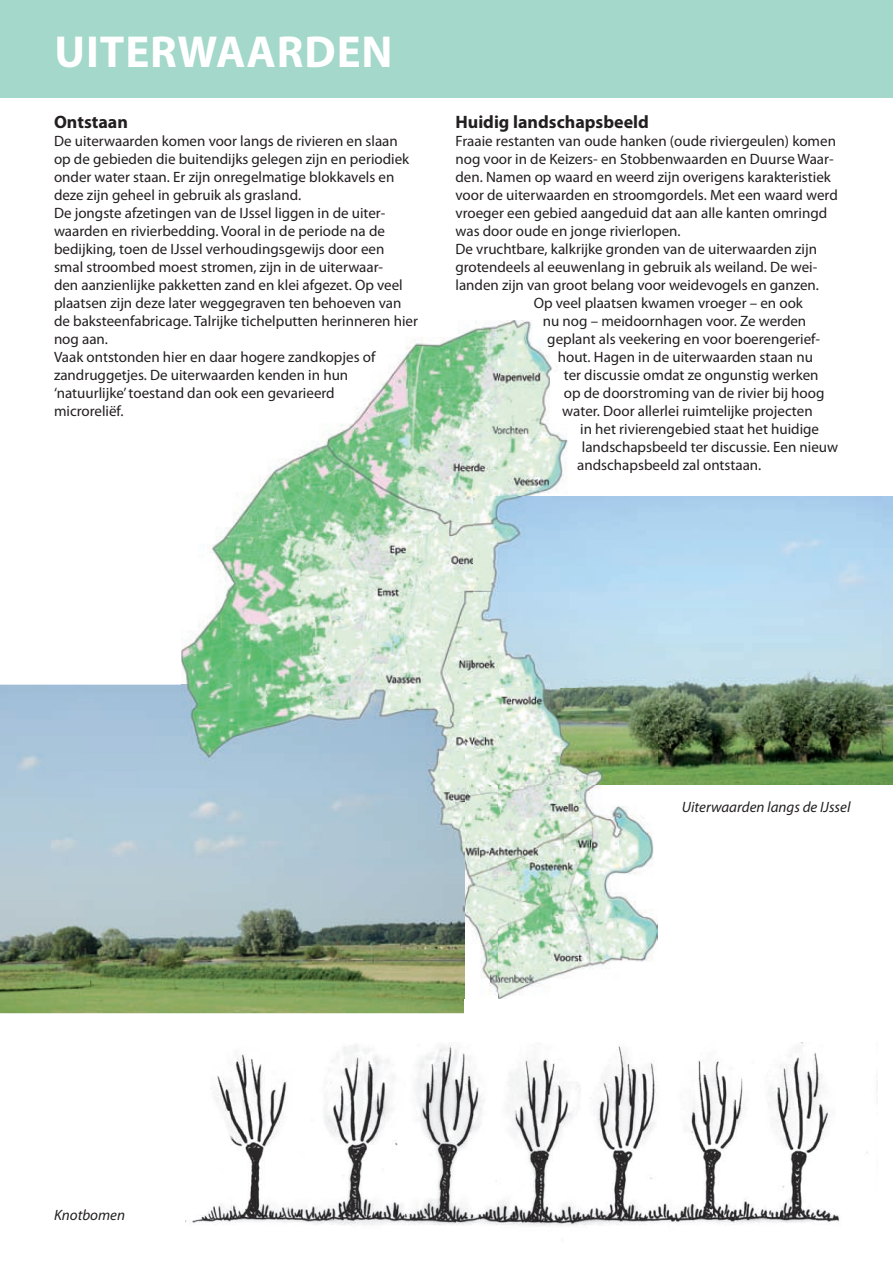
<style>
.page{position:relative;width:893px;height:1263px;background:#fff}
.page>*{position:absolute;margin:0;border:0;box-sizing:border-box;transform-origin:0 0}
.t1{font:700 45px "Myriad Pro";letter-spacing:.02em;color:#fff}
.t2{font:700 18px "Myriad Pro";color:#231f20}
.t3{font:15px/18px "Myriad Pro";color:#231f20}
.t4{font:italic 15px "Myriad Pro";color:#231f20}
</style>
<div class="page">
<img style="left:499px;top:496px;width:394px;height:288px">
<img style="left:0;top:685px;width:464px;height:328px">
<img style="left:186px;top:1043px;width:682px;height:183px">
<div style="left:0;top:0;width:893px;height:98px;background:#a3d8ca"></div>
<img style="left:181px;top:321px;width:318px;height:363px">
<img style="left:498px;top:320px;width:70px;height:176px">
<img style="left:181px;top:684px;width:318px;height:315px">
<img style="left:498px;top:784px;width:159px;height:214px">
<h1 class="t1" style="left:54px;top:27px;width:340px">UiTERwaaRDEN</h1>
<p class="t2" style="left:54px;top:112px;width:75px">Ontstaan</p>
<p class="t3" style="left:54px;top:133px;width:365px">De uiterwaarden komen voor langs de rivieren en slaan op de gebieden die buitendijks gelegen zijn en periodiek onder water staan. Er zijn onregelmatige blokkavels en deze zijn geheel in gebruik als grasland.<br>De jongste afzetingen van de IJssel liggen in de uiter&shy;waarden en rivierbedding. Vooral in de periode na de bedijking, toen de IJssel verhoudingsgewijs door een<br>smal stroombed moest stromen, zijn in de uiterwaar-<br>den aanzienlijke pakketten zand en klei afgezet. Op veel plaatsen zijn deze later weggegraven ten behoeven van de baksteenfabricage. Talrijke tichelputten herinneren hier nog aan.<br>Vaak ontstonden hier en daar hogere zandkopjes of zandruggetjes. De uiterwaarden kenden in hun ‘natuurlijke’ toestand dan ook een gevarieerd<br>microreliëf.</p>
<p class="t2" style="left:455px;top:112px;width:195px">Huidig landschapsbeeld</p>
<p class="t3" style="left:455px;top:133px;width:382px">Fraaie restanten van oude hanken (oude riviergeulen) komen</p>
<p class="t3" style="left:455px;top:151px;width:380px">nog voor in de Keizers- en Stobbenwaarden en Duurse Waar-</p>
<p class="t3" style="left:455px;top:169px;width:377px">den. Namen op waard en weerd zijn overigens karakteristiek</p>
<p class="t3" style="left:455px;top:187px;width:384px">voor de uiterwaarden en stroomgordels. Met een waard werd</p>
<p class="t3" style="left:455px;top:205px;width:373px">vroeger een gebied aangeduid dat aan alle kanten omringd</p>
<p class="t3" style="left:455px;top:223px;width:227px">was door oude en jonge rivierlopen.</p>
<p class="t3" style="left:455px;top:241px;width:363px">De vruchtbare, kalkrijke gronden van de uiterwaarden zijn</p>
<p class="t3" style="left:455px;top:259px;width:363px">grotendeels al eeuwenlang in gebruik als weiland. De wei-</p>
<p class="t3" style="left:455px;top:277px;width:365px">landen zijn van groot belang voor weidevogels en ganzen.</p>
<p class="t3" style="left:534px;top:295px;width:271px">Op veel plaatsen kwamen vroeger – en ook</p>
<p class="t3" style="left:543px;top:313px;width:265px">nu nog – meidoornhagen voor. Ze werden</p>
<p class="t3" style="left:547px;top:331px;width:274px">geplant als veekering en voor boerengerief-</p>
<p class="t3" style="left:558px;top:349px;width:257px">hout. Hagen in de uiterwaarden staan nu</p>
<p class="t3" style="left:564px;top:367px;width:256px">ter discussie omdat ze ongunstig werken</p>
<p class="t3" style="left:564px;top:385px;width:262px">op de doorstroming van de rivier bij hoog</p>
<p class="t3" style="left:562px;top:403px;width:252px">water. Door allerlei ruimtelijke projecten</p>
<p class="t3" style="left:580px;top:421px;width:240px">in het rivierengebied staat het huidige</p>
<p class="t3" style="left:582px;top:439px;width:258px">landschapsbeeld ter discussie. Een nieuw</p>
<p class="t3" style="left:577px;top:457px;width:186px">andschapsbeeld zal ontstaan.</p>
<p class="t4" style="left:682px;top:799px;width:170px">Uiterwaarden langs de IJssel</p>
<p class="t4" style="left:54px;top:1207px;width:73px">Knotbomen</p>
</div>
